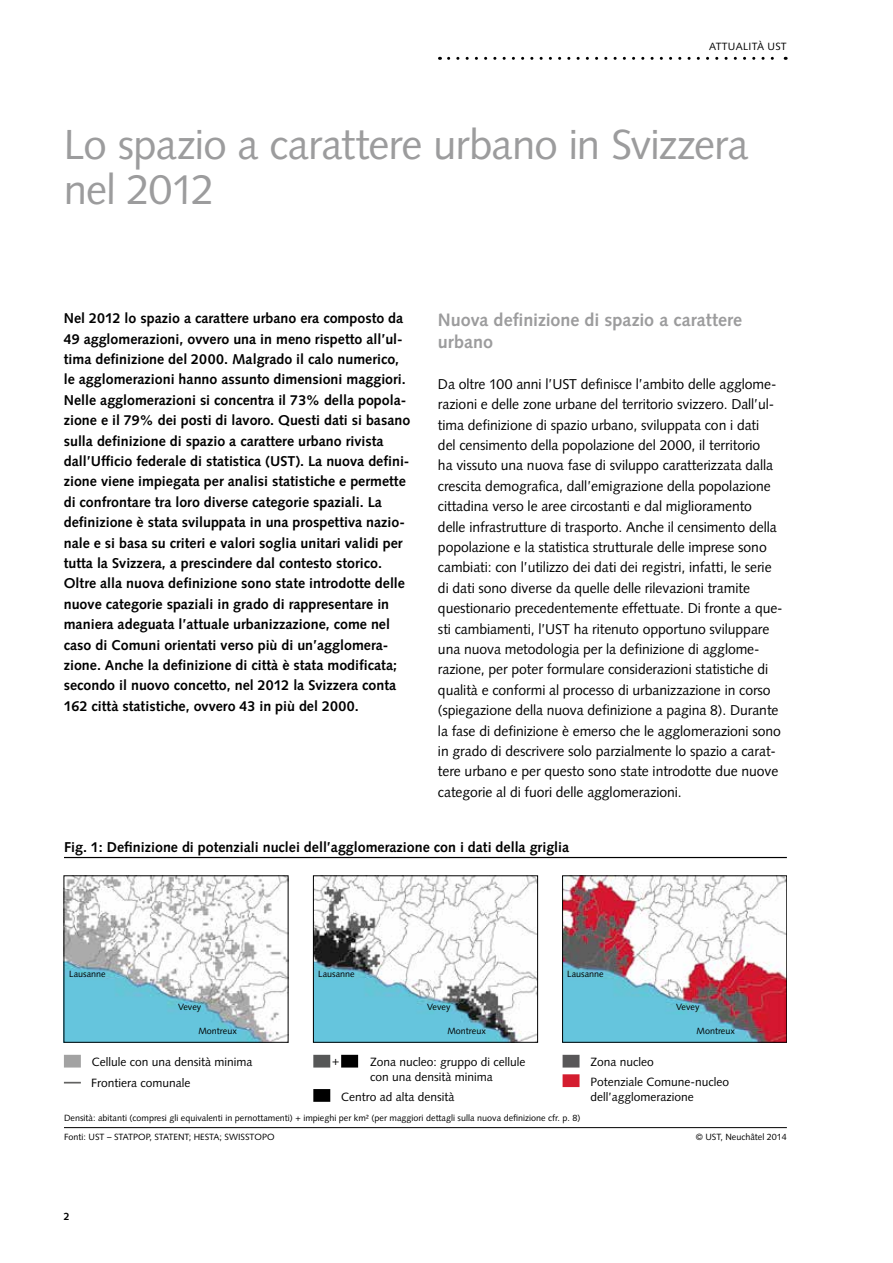
<style>
.page{position:relative;width:893px;height:1263px;background:#fff}
.page>*{position:absolute;margin:0;border:0;box-sizing:border-box;transform-origin:0 0}
.Titel_Kapitel{font:42px/45px "Syntax LT Std";letter-spacing:-.02em;color:#9c9c9d}
.Titel_grau{font:700 18px/21.9px "Syntax LT Std";letter-spacing:-.005em;color:#9c9c9d}
.Grundtext_nachTitel{font:14.25px/20.4px "Syntax LT Std";letter-spacing:-.005em;color:#000}
.Grundtext_nachTitel-2{font:700 14.25px/20.4px "Syntax LT Std";color:#000}
.t1{font:12px/19.5px "Syntax LT Std";color:#000}
.t2{font:10.5px "Syntax LT Std";letter-spacing:.025em;color:#000}
.t3{font:700 10.5px "Syntax LT Std";color:#000}
.t4{font:9px "Syntax LT Std";color:#000}
</style>
<div class="page">
<svg style="left:449px;top:57px;width:337px;height:3px"></svg>
<img style="left:315px;top:877px;width:221px;height:164px">
<img style="left:564px;top:877px;width:221px;height:164px">
<img style="left:66px;top:877px;width:220px;height:164px">
<div style="left:64px;top:875px;width:224px;height:168px;border:1px solid #020202"></div>
<div style="left:313px;top:875px;width:225px;height:168px;border:1px solid #020202"></div>
<div style="left:562px;top:875px;width:225px;height:168px;border:1px solid #020202"></div>
<hr style="left:64px;top:857px;width:723px;height:1px;background:#000">
<svg style="left:563px;top:1055px;width:16px;height:12px"></svg>
<svg style="left:563px;top:1074px;width:16px;height:13px"></svg>
<svg style="left:313px;top:1055px;width:17px;height:12px"></svg>
<svg style="left:341px;top:1055px;width:17px;height:12px"></svg>
<svg style="left:313px;top:1089px;width:17px;height:13px"></svg>
<hr style="left:64px;top:1127px;width:723px;height:1px;background:#000">
<svg style="left:64px;top:1055px;width:17px;height:12px"></svg>
<svg style="left:64px;top:1082px;width:17px;height:1px"></svg>
<p class="t2" style="left:709px;top:41px;width:79px">ATTUALITÀ UST</p>
<p class="Titel_Kapitel" style="left:64px;top:122px;width:686px">Lo spazio a carattere urbano in Svizzera nel 2012</p>
<p class="Grundtext_nachTitel-2" style="left:64px;top:308px;width:348px">Nel 2012 lo spazio a carattere urbano era composto da 49 agglomerazioni, ovvero una in meno rispetto all’ul&shy;tima definizione del 2000. Malgrado il calo numerico, le agglomerazioni hanno assunto dimensioni maggiori.<br>Nelle agglomerazioni si concentra il 73% della popola&shy;zione e il 79% dei posti di lavoro. Questi dati si basano sulla definizione di spazio a carattere urbano rivista dall’Ufficio federale di statistica (UST). La nuova defini&shy;zione viene impiegata per analisi statistiche e permette di confrontare tra loro diverse categorie spaziali. La definizione è stata sviluppata in una prospettiva nazio&shy;nale e si basa su criteri e valori soglia unitari validi per tutta la Svizzera, a prescindere dal contesto storico.<br>Oltre alla nuova definizione sono state introdotte delle nuove categorie spaziali in grado di rappresentare in maniera adeguata l’attuale urbanizzazione, come nel caso di Comuni orientati verso più di un’agglomera&shy;zione. Anche la definizione di città è stata modificata; secondo il nuovo concetto, nel 2012 la Svizzera conta 162 città statistiche, ovvero 43 in più del 2000.</p>
<p class="Titel_grau" style="left:438px;top:309px;width:306px">Nuova definizione di spazio a carattere urbano</p>
<p class="Grundtext_nachTitel" style="left:438px;top:374px;width:346px">Da oltre 100 anni l’UST definisce l’ambito delle agglome&shy;razioni e delle zone urbane del territorio svizzero. Dall’ul&shy;tima definizione di spazio urbano, sviluppata con i dati<br>del censimento della popolazione del 2000, il territorio<br>ha vissuto una nuova fase di sviluppo caratterizzata dalla crescita demografica, dall’emigrazione della popolazione cittadina verso le aree circostanti e dal miglioramento delle infrastrutture di trasporto. Anche il censimento della popolazione e la statistica strutturale delle imprese sono cambiati: con l’utilizzo dei dati dei registri, infatti, le serie di dati sono diverse da quelle delle rilevazioni tramite questionario precedentemente effettuate. Di fronte a que&shy;sti cambiamenti, l’UST ha ritenuto opportuno sviluppare una nuova metodologia per la definizione di agglome&shy;razione, per poter formulare considerazioni statistiche di qualità e conformi al processo di urbanizzazione in corso (spiegazione della nuova definizione a pagina 8). Durante la fase di definizione è emerso che le agglomerazioni sono in grado di descrivere solo parzialmente lo spazio a carat&shy;tere urbano e per questo sono state introdotte due nuove categorie al di fuori delle agglomerazioni.</p>
<p class="Grundtext_nachTitel-2" style="left:64px;top:837px;width:507px">Fig. 1: Definizione di potenziali nuclei dell’agglomerazione con i dati della griglia</p>
<p class="t4" style="left:69px;top:969px;width:38px">Lausanne</p>
<p class="t4" style="left:178px;top:1001px;width:25px">Vevey</p>
<p class="t4" style="left:198px;top:1025px;width:40px">Montreux</p>
<p class="t4" style="left:318px;top:969px;width:38px">Lausanne</p>
<p class="t4" style="left:427px;top:1001px;width:25px">Vevey</p>
<p class="t4" style="left:447px;top:1025px;width:40px">Montreux</p>
<p class="t4" style="left:567px;top:969px;width:38px">Lausanne</p>
<p class="t4" style="left:676px;top:1001px;width:25px">Vevey</p>
<p class="t4" style="left:696px;top:1025px;width:40px">Montreux</p>
<p class="t1" style="left:92px;top:1052px;width:162px">Cellule con una densità minima</p>
<p class="t1" style="left:590px;top:1052px;width:140px">Zona nucleo<br>Potenziale Comune-nucleo</p>
<p class="t1" style="left:590px;top:1087px;width:105px">dell’agglomerazione</p>
<p class="t1" style="left:370px;top:1055px;width:157px;line-height:15px">Zona nucleo: gruppo di cellule con una densità minima</p>
<p class="t1" style="left:332px;top:1051px;width:9px">+</p>
<p class="t1" style="left:91px;top:1073px;width:101px">Frontiera comunale</p>
<p class="t1" style="left:341px;top:1087px;width:115px">Centro ad alta densità</p>
<p class="t4" style="left:64px;top:1113px;width:518px">Densità: abitanti (compresi gli equivalenti in pernottamenti) + impieghi per km² (per maggiori dettagli sulla nuova definizione cfr. p. 8)</p>
<p class="t4" style="left:64px;top:1132px;width:212px">Fonti: UST – STATPOP, STATENT; HESTA; SWISSTOPO</p>
<p class="t3" style="left:64px;top:1210px;width:7px">2</p>
<p class="t4" style="left:696px;top:1132px;width:93px">© UST, Neuchâtel 2014</p>
</div>
